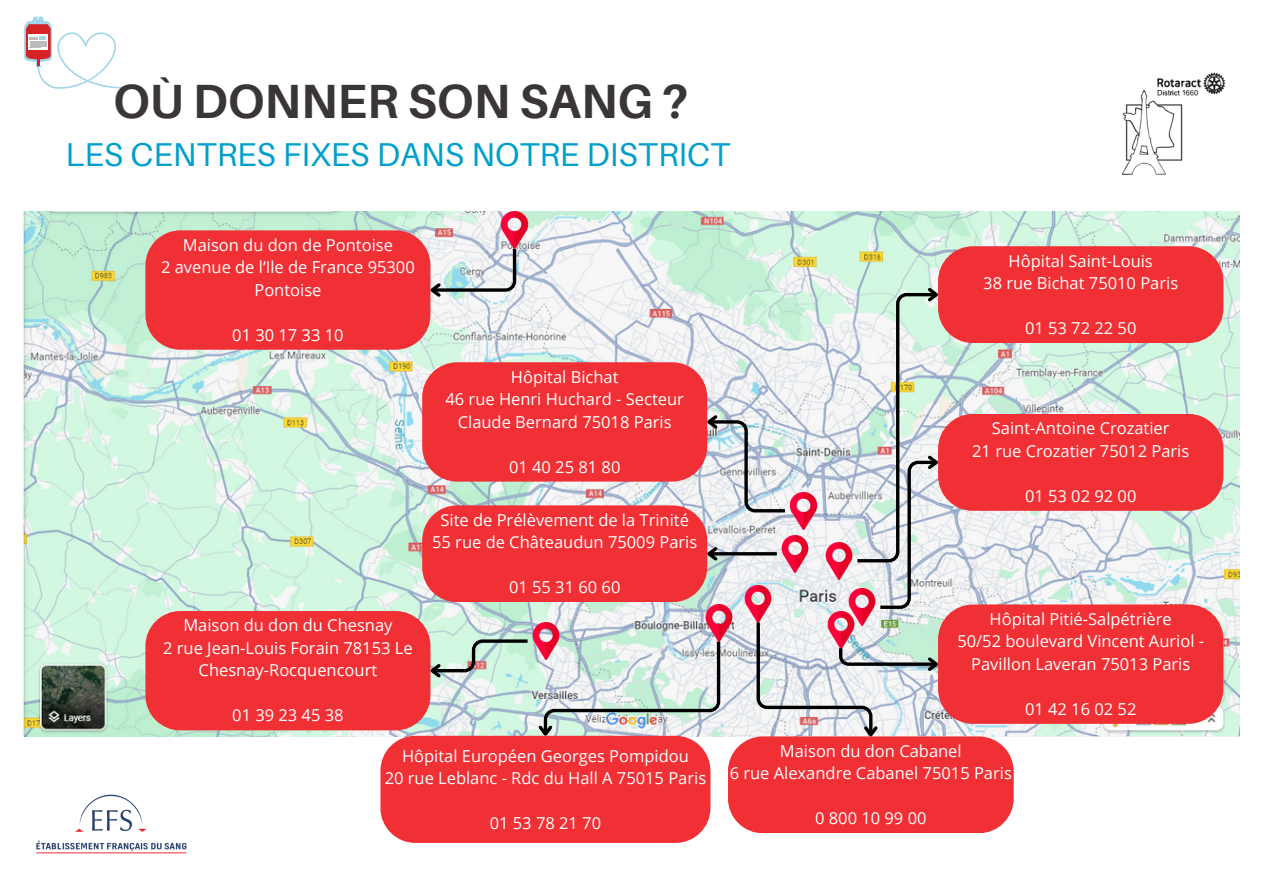
<style>
.page{position:relative;width:1263px;height:894px;background:#fff}
.page>*{position:absolute;margin:0;border:0;box-sizing:border-box;transform-origin:0 0}
.t1{font:700 48px "Aileron";color:#3a3636}
.t2{font:33px "Aileron";color:#019fcb}
.t3{font:16.5px/22.5px "Open Sans";color:#fff;text-align:center}
</style>
<div class="page">
<svg style="left:24px;top:17px;width:103px;height:73px"></svg>
<img style="left:24px;top:212px;width:1215px;height:524px">
<img style="left:822px;top:611px;width:21px;height:8px">
<img style="left:820px;top:542px;width:34px;height:37px">
<img style="left:785px;top:492px;width:37px;height:37px">
<img style="left:740px;top:585px;width:37px;height:37px">
<img style="left:777px;top:535px;width:37px;height:37px">
<img style="left:843px;top:588px;width:37px;height:31px">
<img style="left:700px;top:604px;width:37px;height:37px">
<svg style="left:703px;top:412px;width:85px;height:102px"></svg>
<div style="left:422px;top:362px;width:285px;height:119px;background:#f03034;border-radius:35px"></div>
<hr style="left:709px;top:552px;width:68px;height:3px;background:#000">
<svg style="left:707px;top:544px;width:13px;height:19px"></svg>
<div style="left:422px;top:505px;width:285px;height:97px;background:#f03034;border-radius:35px"></div>
<img style="left:528px;top:622px;width:37px;height:15px">
<div style="left:145px;top:611px;width:285px;height:119px;background:#f03034;border-radius:35px"></div>
<svg style="left:426px;top:637px;width:296px;height:100px"></svg>
<div style="left:380px;top:735px;width:330px;height:107px;background:#f03034;border-radius:35px"></div>
<div style="left:728px;top:736px;width:286px;height:97px;background:#f03034;border-radius:35px"></div>
<div style="left:938px;top:604px;width:285px;height:119px;background:#f03034;border-radius:35px"></div>
<svg style="left:755px;top:619px;width:187px;height:119px"></svg>
<div style="left:938px;top:414px;width:285px;height:96px;background:#f03034;border-radius:35px"></div>
<div style="left:938px;top:246px;width:285px;height:97px;background:#f03034;border-radius:35px"></div>
<svg style="left:854px;top:285px;width:88px;height:325px"></svg>
<img style="left:496px;top:212px;width:37px;height:37px">
<div style="left:145px;top:230px;width:285px;height:119px;background:#f03034;border-radius:35px"></div>
<svg style="left:426px;top:245px;width:92px;height:55px"></svg>
<img style="left:36px;top:794px;width:151px;height:60px">
<img style="left:1123px;top:72px;width:102px;height:103px">
<p class="t1" style="left:113px;top:72px;width:577px">OÙ DONNER SON SANG ?</p>
<p class="t2" style="left:66px;top:134px;width:666px">LES CENTRES FIXES DANS NOTRE DISTRICT</p>
<p class="t3" style="left:183px;top:233px;width:212px">Maison du don de Pontoise</p>
<p class="t3" style="left:161px;top:255px;width:255px">2 avenue de l‘Ile de France 95300<br>Pontoise</p>
<p class="t3" style="left:232px;top:323px;width:113px">01 30 17 33 10</p>
<p class="t3" style="left:511px;top:365px;width:109px">Hôpital Bichat</p>
<p class="t3" style="left:445px;top:387px;width:240px">46 rue Henri Huchard - Secteur<br>Claude Bernard 75018 Paris</p>
<p class="t3" style="left:509px;top:455px;width:113px">01 40 25 81 80</p>
<p class="t3" style="left:440px;top:508px;width:250px">Site de Prélèvement de la Trinité</p>
<p class="t3" style="left:432px;top:530px;width:267px">55 rue de Châteaudun 75009 Paris</p>
<p class="t3" style="left:509px;top:575px;width:113px">01 55 31 60 60</p>
<p class="t3" style="left:1009px;top:249px;width:146px">Hôpital Saint-Louis</p>
<p class="t3" style="left:983px;top:271px;width:196px">38 rue Bichat 75010 Paris</p>
<p class="t3" style="left:1025px;top:316px;width:113px">01 53 72 22 50</p>
<p class="t3" style="left:992px;top:416px;width:179px">Saint-Antoine Crozatier</p>
<p class="t3" style="left:972px;top:439px;width:219px">21 rue Crozatier 75012 Paris</p>
<p class="t3" style="left:1025px;top:484px;width:113px">01 53 02 92 00</p>
<p class="t3" style="left:183px;top:613px;width:211px">Maison du don du Chesnay</p>
<p class="t3" style="left:163px;top:636px;width:251px">2 rue Jean-Louis Forain 78153 Le<br>Chesnay-Rocquencourt</p>
<p class="t3" style="left:232px;top:703px;width:113px">01 39 23 45 38</p>
<p class="t3" style="left:402px;top:743px;width:288px">Hôpital Européen Georges Pompidou</p>
<p class="t3" style="left:385px;top:766px;width:323px">20 rue Leblanc - Rdc du Hall A 75015 Paris</p>
<p class="t3" style="left:490px;top:811px;width:113px">01 53 78 21 70</p>
<p class="t3" style="left:990px;top:607px;width:184px">Hôpital Pitié-Salpétrière</p>
<p class="t3" style="left:957px;top:629px;width:248px">50/52 boulevard Vincent Auriol -<br>Pavillon Laveran 75013 Paris</p>
<p class="t3" style="left:1025px;top:697px;width:113px">01 42 16 02 52</p>
<p class="t3" style="left:780px;top:738px;width:183px">Maison du don Cabanel</p>
<p class="t3" style="left:730px;top:761px;width:284px">6 rue Alexandre Cabanel 75015 Paris</p>
<p class="t3" style="left:815px;top:806px;width:113px">0 800 10 99 00</p>
</div>
